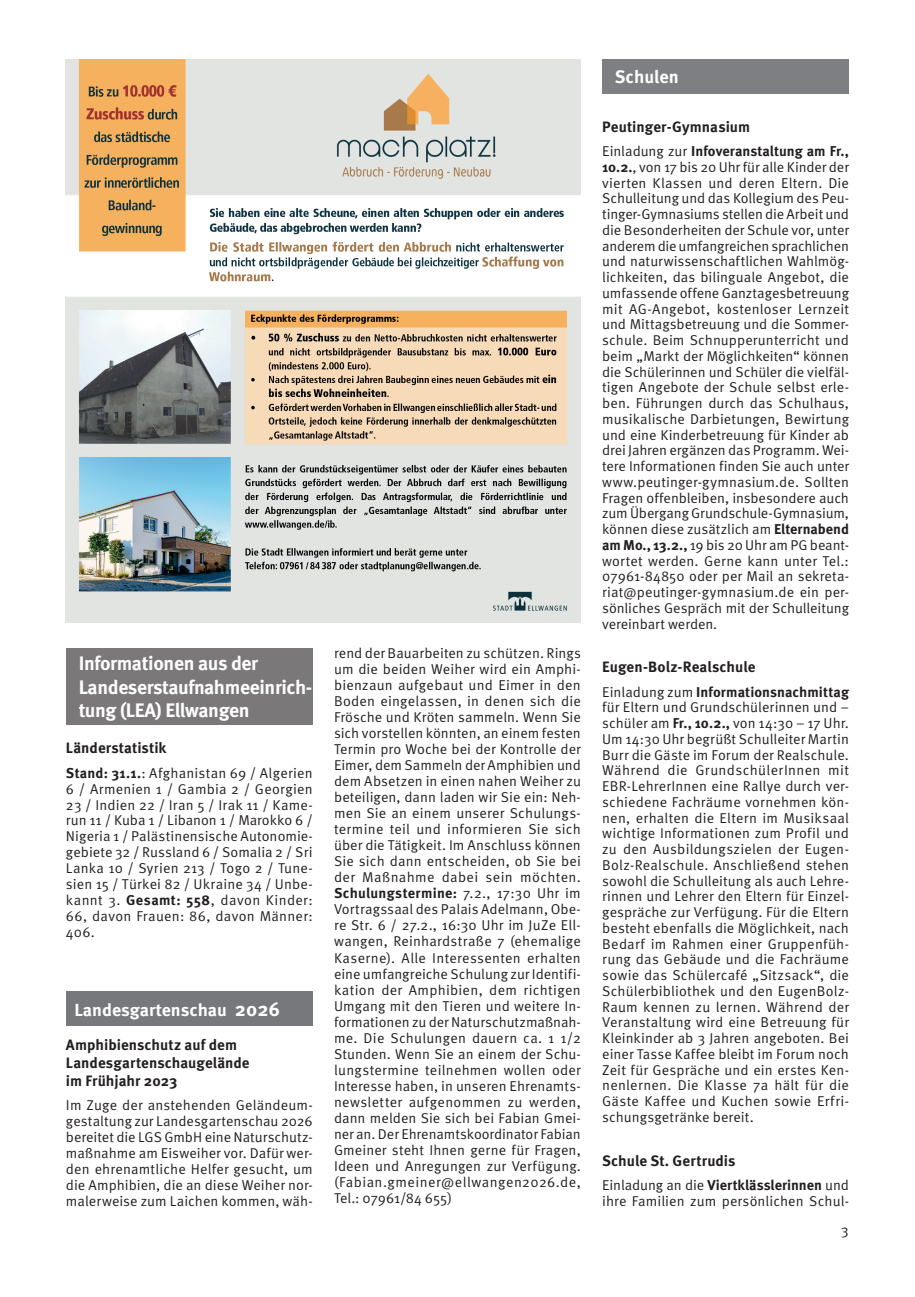
<style>
.page{position:relative;width:915px;height:1297px;background:#fff}
.page>*{position:absolute;margin:0;border:0;box-sizing:border-box;transform-origin:0 0}
.t1{font:700 19.5px/23.4px "Meta OT";letter-spacing:-.02em;color:#fff}
.t2{font:700 18px "Meta OT";color:#fff}
.t3{font:700 17.4px "Meta OT";color:#fff}
.t4{font:700 15px/18px "Meta OT";color:#231f20}
.t5{font:14.25px/15.8px "Meta OT Norm";letter-spacing:.01em;color:#231f20;text-align:justify}
.t6{font:700 14.25px "Meta OT";letter-spacing:.005em;color:#231f20}
.s1{font-family:"Meta OT";font-weight:700}
.s2{font-size:19.5px}
.s3{font-family:"Meta OT Norm";font-weight:400}
</style>
<div class="page">
<div style="left:66px;top:648px;width:247px;height:76px;background:#7b7879"></div>
<div style="left:66px;top:991px;width:247px;height:34px;background:#76787b"></div>
<div style="left:602px;top:60px;width:245px;height:34px;background:#7d7f82"></div>
<img style="left:66px;top:60px;width:514px;height:562px">
<h1 class="t1" style="left:79px;top:652px;width:235px">Informationen aus der<br>Landeserstaufnahmeeinrich&shy;tung (LEA) Ellwangen</h1>
<p class="t4" style="left:66px;top:739px;width:102px">Länderstatistik</p>
<p class="t5" style="left:66px;top:765px;width:248px"><span class="s1">Stand: 31.1.</span>: Afghanistan 69 / Algerien 6 / Armenien 1 / Gambia 2 / Georgien 23 / Indien 22 / Iran 5 / Irak 11 / Kame&shy;run 11 / Kuba 1 / Libanon 1 / Marokko 6 / Nigeria 1 / Palästinensische Autonomie&shy;gebiete 32 / Russland 6 / Somalia 2 / Sri Lanka 10 / Syrien 213 / Togo 2 / Tune&shy;sien 15 / Türkei 82 / Ukraine 34 / Unbe&shy;kannt 3. <span class="s1">Gesamt: 558</span>, davon Kinder:<br>66, davon Frauen: 86, davon Männer:<br>406.</p>
<p class="t3" style="left:74px;top:999px;width:207px">Landesgartenschau <span class="s2">2026</span></p>
<p class="t4" style="left:66px;top:1035px;width:185px">Amphibienschutz auf dem<br>Landesgartenschaugelände im Frühjahr 2023</p>
<p class="t5" style="left:66px;top:1097px;width:248px">Im Zuge der anstehenden Geländeum&shy;gestaltung zur Landesgartenschau 2026 bereitet die LGS GmbH eine Naturschutz&shy;maßnahme am Eisweiher vor. Dafür wer&shy;den ehrenamtliche Helfer gesucht, um die Amphibien, die an diese Weiher nor&shy;malerweise zum Laichen kommen, wäh-</p>
<p class="t5" style="left:334px;top:645px;width:248px">rend der Bauarbeiten zu schützen. Rings um die beiden Weiher wird ein Amphi&shy;bienzaun aufgebaut und Eimer in den Boden eingelassen, in denen sich die Frösche und Kröten sammeln. Wenn Sie sich vorstellen könnten, an einem festen Termin pro Woche bei der Kontrolle der Eimer, dem Sammeln der Amphibien und dem Absetzen in einen nahen Weiher zu beteiligen, dann laden wir Sie ein: Neh&shy;men Sie an einem unserer Schulungs&shy;termine teil und informieren Sie sich über die Tätigkeit. Im Anschluss können Sie sich dann entscheiden, ob Sie bei der Maßnahme dabei sein möchten.</p>
<p class="t6" style="left:334px;top:884px;width:248px">Schulungstermine: <span class="s3">7.2., 17:30 Uhr im</span></p>
<p class="t5" style="left:334px;top:902px;width:248px">Vortragssaal des Palais Adelmann, Obe&shy;re Str. 6 / 27.2., 16:30 Uhr im JuZe Ell&shy;wangen, Reinhardstraße 7 (ehemalige Kaserne). Alle Interessenten erhalten eine umfangreiche Schulung zur Identifi&shy;kation der Amphibien, dem richtigen Umgang mit den Tieren und weitere In&shy;formationen zu der Naturschutzmaßnah&shy;me. Die Schulungen dauern ca. 1 1/2<br>Stunden. Wenn Sie an einem der Schu&shy;lungstermine teilnehmen wollen oder Interesse haben, in unseren Ehrenamts&shy;newsletter aufgenommen zu werden, dann melden Sie sich bei Fabian Gmei&shy;ner an. Der Ehrenamtskoordinator Fabian Gmeiner steht Ihnen gerne für Fragen, Ideen und Anregungen zur Verfügung. (Fabian.gmeiner@ellwangen2026.de, Tel.: 07961/84 655)</p>
<p class="t2" style="left:614px;top:66px;width:65px">Schulen</p>
<p class="t4" style="left:602px;top:118px;width:149px">Peutinger-Gymnasium</p>
<p class="t6" style="left:602px;top:142px;width:248px"><span class="s3">Einladung zur</span> Infoveranstaltung am Fr.,</p>
<p class="t5" style="left:602px;top:159px;width:248px"><span class="s1">10.2.</span>, von 17 bis 20 Uhr für alle Kinder der vierten Klassen und deren Eltern. Die Schulleitung und das Kollegium des Peu&shy;tinger-Gymnasiums stellen die Arbeit und die Besonderheiten der Schule vor, unter anderem die umfangreichen sprachlichen und naturwissenschaftlichen Wahlmög&shy;lichkeiten, das bilinguale Angebot, die umfassende offene Ganztagesbetreuung mit AG-Angebot, kostenloser Lernzeit und Mittagsbetreuung und die Sommer&shy;schule. Beim Schnupperunterricht und beim „Markt der Möglichkeiten“ können die Schülerinnen und Schüler die vielfäl&shy;tigen Angebote der Schule selbst erle&shy;ben. Führungen durch das Schulhaus, musikalische Darbietungen, Bewirtung und eine Kinderbetreuung für Kinder ab drei Jahren ergänzen das Programm. Wei&shy;tere Informationen finden Sie auch unter www.peutinger-gymnasium.de. Sollten Fragen offenbleiben, insbesondere auch zum Übergang Grundschule-Gymnasium, können diese zusätzlich am <span class="s1">Elternabend am Mo., 13.2.,</span> 19 bis 20 Uhr am PG beant&shy;wortet werden. Gerne kann unter Tel.:<br>07961-84850 oder per Mail an sekreta&shy;riat@peutinger-gymnasium.de ein per&shy;sönliches Gespräch mit der Schulleitung vereinbart werden.</p>
<p class="t4" style="left:602px;top:658px;width:155px">Eugen-Bolz-Realschule</p>
<p class="t6" style="left:602px;top:683px;width:248px"><span class="s3">Einladung zum</span> Informationsnachmittag</p>
<p class="t5" style="left:602px;top:700px;width:248px">für Eltern und Grundschülerinnen und – schüler am <span class="s1">Fr., 10.2.,</span> von 14:30 – 17 Uhr.<br>Um 14:30 Uhr begrüßt Schulleiter Martin Burr die Gäste im Forum der Realschule.<br>Während die GrundschülerInnen mit EBR-LehrerInnen eine Rallye durch ver&shy;schiedene Fachräume vornehmen kön&shy;nen, erhalten die Eltern im Musiksaal wichtige Informationen zum Profil und zu den Ausbildungszielen der Eugen-Bolz-Realschule. Anschließend stehen sowohl die Schulleitung als auch Lehre&shy;rinnen und Lehrer den Eltern für Einzel&shy;gespräche zur Verfügung. Für die Eltern besteht ebenfalls die Möglichkeit, nach Bedarf im Rahmen einer Gruppenfüh&shy;rung das Gebäude und die Fachräume sowie das Schülercafé „Sitzsack“, die Schülerbibliothek und den EugenBolz-Raum kennen zu lernen. Während der Veranstaltung wird eine Betreuung für Kleinkinder ab 3 Jahren angeboten. Bei einer Tasse Kaffee bleibt im Forum noch Zeit für Gespräche und ein erstes Ken&shy;nenlernen. Die Klasse 7a hält für die Gäste Kaffee und Kuchen sowie Erfri&shy;schungsgetränke bereit.</p>
<p class="t4" style="left:602px;top:1151px;width:135px">Schule St. Gertrudis</p>
<p class="t6" style="left:602px;top:1176px;width:248px"><span class="s3">Einladung an die</span> Viertklässlerinnen <span class="s3">und</span></p>
<p class="t5" style="left:602px;top:1193px;width:248px">ihre Familien zum persönlichen Schul-</p>
<p class="t5" style="left:840px;top:1225px;width:10px">3</p>
</div>
